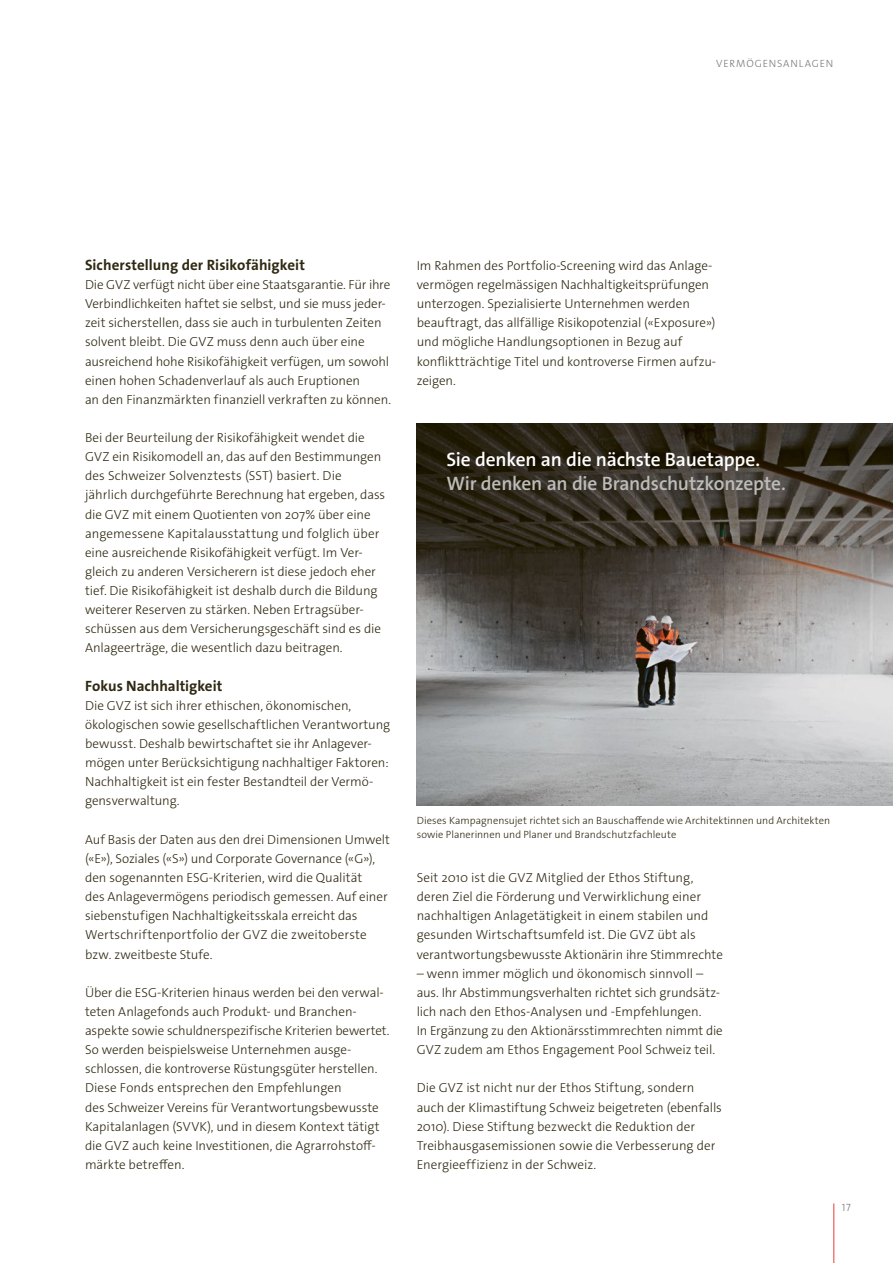
<style>
.page{position:relative;width:893px;height:1263px;background:#fff}
.page>*{position:absolute;margin:0;border:0;box-sizing:border-box;transform-origin:0 0}
.t1{font:19.5px "The Sans LP6 Se Bld";letter-spacing:-.01em;color:#bcbcba}
.t2{font:19.5px "The Sans LP6 Se Bld";letter-spacing:-.01em;color:#fff}
.t3{font:15px "The Sans LP7 Bld";color:#2f2912}
.t4{font:13.2px/19px "The Sans LP3 Lig";letter-spacing:-.005em;color:#2f2912}
.t5{font:10.5px/13.5px "The Sans LP3 Lig";letter-spacing:.005em;color:#2f2912}
.t6{font:10.5px "The Sans LP3 Lig";letter-spacing:.08em;color:#767a78}
</style>
<div class="page">
<hr style="left:833px;top:1203px;width:1px;height:60px;background:#e63d33">
<img style="left:417px;top:424px;width:476px;height:381px">
<p class="t6" style="left:716px;top:56px;width:119px">VERMÖGENSANLAGEN</p>
<p class="t3" style="left:85px;top:255px;width:221px">Sicherstellung der Risikofähigkeit</p>
<p class="t4" style="left:85px;top:275px;width:308px">Die GVZ verfügt nicht über eine Staatsgarantie. Für ihre Verbindlichkeiten haftet sie selbst, und sie muss jeder&shy;zeit sicherstellen, dass sie auch in turbulenten Zeiten solvent bleibt. Die GVZ muss denn auch über eine ausreichend hohe Risikofähigkeit verfügen, um sowohl einen hohen Schadenverlauf als auch Eruptionen<br>an den Finanzmärkten finanziell verkraften zu können.</p>
<p class="t4" style="left:85px;top:428px;width:302px">Bei der Beurteilung der Risikofähigkeit wendet die GVZ ein Risikomodell an, das auf den Bestimmungen des Schweizer Solvenztests (SST) basiert. Die jährlich durchgeführte Berechnung hat ergeben, dass die GVZ mit einem Quotienten von 207% über eine angemessene Kapitalausstattung und folglich über eine ausreichende Risikofähigkeit verfügt. Im Ver&shy;gleich zu anderen Versicherern ist diese jedoch eher tief. Die Risikofähigkeit ist deshalb durch die Bildung weiterer Reserven zu stärken. Neben Ertragsüber&shy;schüssen aus dem Versicherungsgeschäft sind es die Anlageerträge, die wesentlich dazu beitragen.</p>
<p class="t3" style="left:85px;top:676px;width:139px">Fokus Nachhaltigkeit</p>
<p class="t4" style="left:85px;top:696px;width:307px">Die GVZ ist sich ihrer ethischen, ökonomischen, ökologischen sowie gesellschaftlichen Verantwortung bewusst. Deshalb bewirtschaftet sie ihr Anlagever&shy;mögen unter Berücksichtigung nachhaltiger Faktoren:<br>Nachhaltigkeit ist ein fester Bestandteil der Vermö&shy;gensverwaltung.</p>
<p class="t4" style="left:85px;top:830px;width:306px">Auf Basis der Daten aus den drei Dimensionen Umwelt («E»), Soziales («S») und Corporate Governance («G»), den sogenannten ESG-Kriterien, wird die Qualität<br>des Anlagevermögens periodisch gemessen. Auf einer siebenstufigen Nachhaltigkeitsskala erreicht das Wertschriftenportfolio der GVZ die zweitoberste bzw. zweitbeste Stufe.</p>
<p class="t4" style="left:85px;top:983px;width:306px">Über die ESG-Kriterien hinaus werden bei den verwal&shy;teten Anlagefonds auch Produkt- und Branchen&shy;aspekte sowie schuldnerspezifische Kriterien bewertet.<br>So werden beispielsweise Unternehmen ausge&shy;schlossen, die kontroverse Rüstungsgüter herstellen.<br>Diese Fonds entsprechen den Empfehlungen<br>des Schweizer Vereins für Verantwortungsbewusste Kapitalanlagen (SVVK), und in diesem Kontext tätigt die GVZ auch keine Investitionen, die Agrarrohstoff&shy;märkte betreffen.</p>
<p class="t4" style="left:417px;top:256px;width:301px">Im Rahmen des Portfolio-Screening wird das Anlage&shy;vermögen regelmässigen Nachhaltigkeitsprüfungen unterzogen. Spezialisierte Unternehmen werden beauftragt, das allfällige Risikopotenzial («Exposure») und mögliche Handlungsoptionen in Bezug auf konfliktträchtige Titel und kontroverse Firmen aufzu&shy;zeigen.</p>
<h1 class="t2" style="left:446px;top:447px;width:315px">Sie denken an die nächste Bauetappe.</h1>
<h1 class="t1" style="left:446px;top:471px;width:341px">Wir denken an die Brandschutzkonzepte.</h1>
<p class="t5" style="left:417px;top:814px;width:415px">Dieses Kampagnensujet richtet sich an Bauschaffende wie Architektinnen und Architekten sowie Planerinnen und Planer und Brandschutzfachleute</p>
<p class="t4" style="left:417px;top:868px;width:308px">Seit 2010 ist die GVZ Mitglied der Ethos Stiftung, deren Ziel die Förderung und Verwirklichung einer nachhaltigen Anlagetätigkeit in einem stabilen und gesunden Wirtschaftsumfeld ist. Die GVZ übt als verantwortungsbewusste Aktionärin ihre Stimmrechte</p>
<p class="t4" style="left:417px;top:964px;width:308px">– wenn immer möglich und ökonomisch sinnvoll – aus. Ihr Abstimmungsverhalten richtet sich grundsätz&shy;lich nach den Ethos-Analysen und -Empfehlungen.<br>In Ergänzung zu den Aktionärsstimmrechten nimmt die GVZ zudem am Ethos Engagement Pool Schweiz teil.</p>
<p class="t4" style="left:417px;top:1078px;width:307px">Die GVZ ist nicht nur der Ethos Stiftung, sondern auch der Klimastiftung Schweiz beigetreten (ebenfalls 2010). Diese Stiftung bezweckt die Reduktion der Treibhausgasemissionen sowie die Verbesserung der Energieeffizienz in der Schweiz.</p>
<p class="t6" style="left:842px;top:1200px;width:11px">17</p>
</div>
